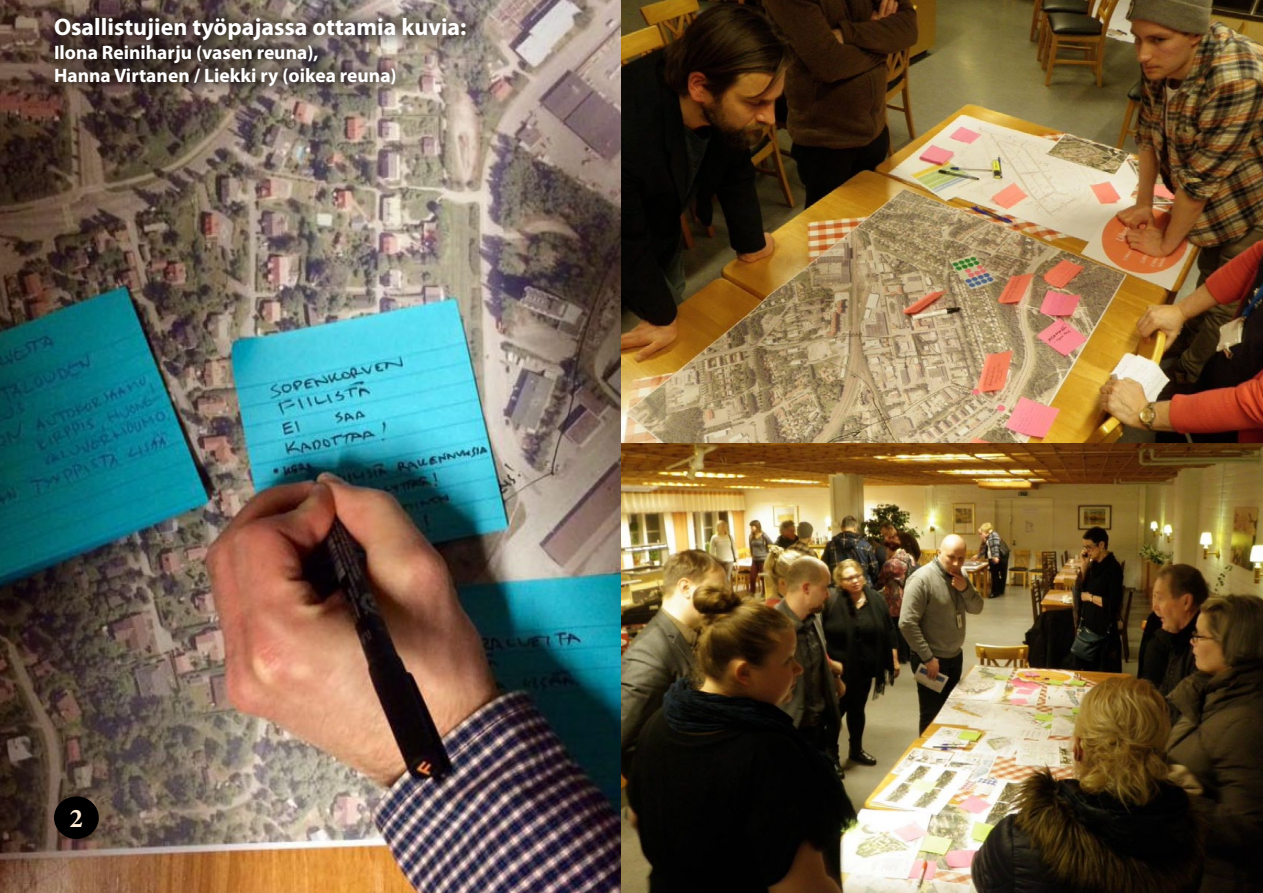
<style>
.page{position:relative;width:1263px;height:893px;background:#fff}
.page>*{position:absolute;margin:0;border:0;box-sizing:border-box;transform-origin:0 0}
.t1{font:700 27px "Minion Pro";color:#ffeed7}
.t2{font:700 24px "Myriad Pro";color:#fff}
.t3{font:700 19.5px/23.4px "Myriad Pro";color:#fff}
</style>
<div class="page">
<img style="left:0;top:0;width:621px;height:893px">
<img style="left:621px;top:0;width:642px;height:893px">
<div style="left:45px;top:3px;width:439px;height:96px;background:#000;opacity:.51"></div>
<div style="left:54px;top:796px;width:45px;height:43px;background:#000;border-radius:50%"></div>
<p class="t2" style="left:54px;top:12px;width:414px">Osallistujien työpajassa ottamia kuvia:</p>
<p class="t3" style="left:54px;top:40px;width:344px">Ilona Reiniharju (vasen reuna),<br>Hanna Virtanen / Liekki ry (oikea reuna)</p>
<h1 class="t1" style="left:70px;top:799px;width:15px">2</h1>
</div>
